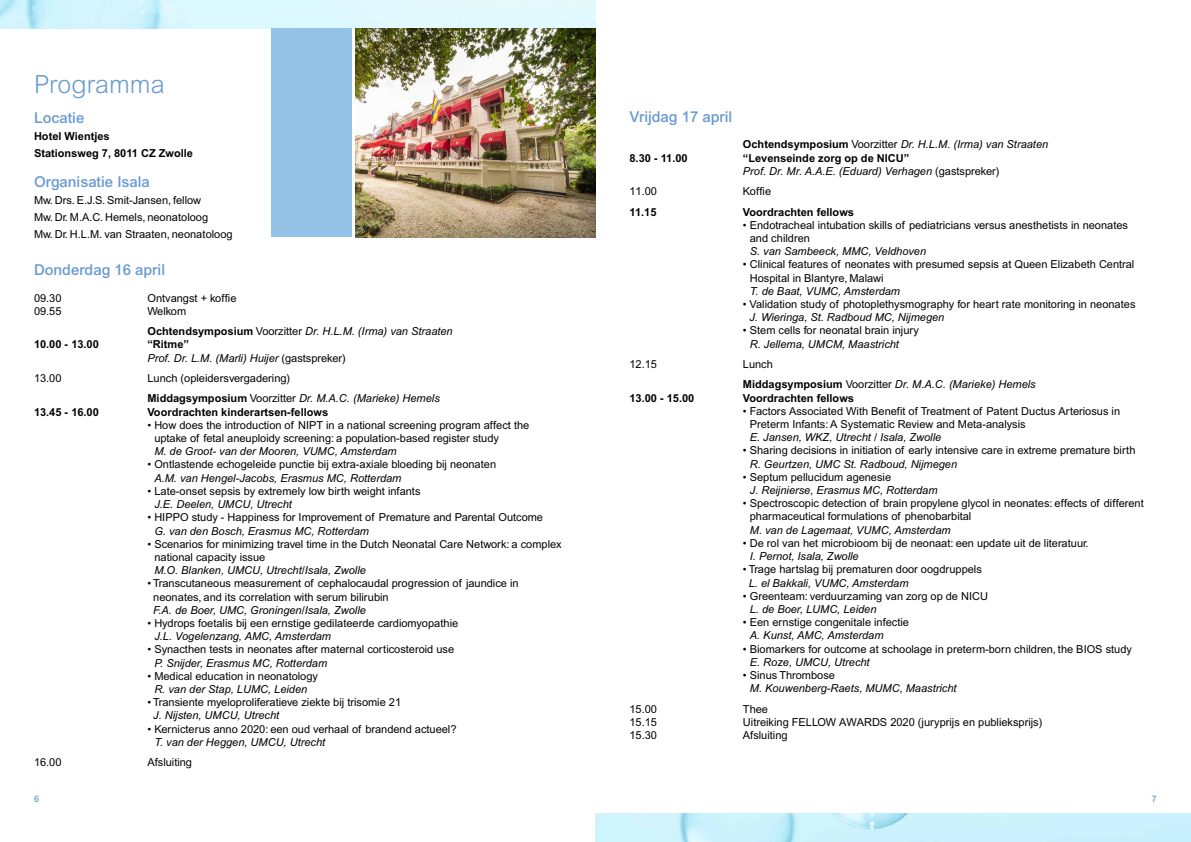
<style>
.page{position:relative;width:1191px;height:842px;background:#fff}
.page>*{position:absolute;margin:0;border:0;box-sizing:border-box;transform-origin:0 0}
.t1{font:300 25px "Arial MT Std";color:#699ad2}
.t2{font:500 15px "Arial MT Std";color:#699ad2}
.t3{font:11px/13.2px "Arial";color:#000}
.t4{font:italic 11px/13.2px "Arial MT Std";color:#000}
.t5{font:700 11px/17px "Arial MT Std";color:#000}
.t6{font:500 9px "Arial MT Std";color:#699ad2}
.s1{font-weight:700;font-style:normal}
.s2{font-family:"Arial";font-style:normal}
</style>
<div class="page">
<img style="left:595px;top:814px;width:596px;height:28px">
<img style="left:0;top:0;width:595px;height:28px">
<img style="left:355px;top:28px;width:240px;height:209px">
<div style="left:271px;top:28px;width:81px;height:209px;background:#94c3e7"></div>
<h1 class="t1" style="left:34px;top:70px;width:132px">Programma</h1>
<h2 class="t2" style="left:34px;top:109px;width:52px">Locatie</h2>
<p class="t5" style="left:34px;top:127px;width:160px">Hotel Wientjes<br>Stationsweg 7, 8011 CZ Zwolle</p>
<h2 class="t2" style="left:34px;top:173px;width:117px">Organisatie Isala</h2>
<p class="t3" style="left:34px;top:191px;width:200px;line-height:17px">Mw. Drs. E.J.S. Smit-Jansen, fellow<br>Mw. Dr. M.A.C. Hemels, neonatoloog<br>Mw. Dr. H.L.M. van Straaten, neonatoloog</p>
<h2 class="t2" style="left:34px;top:261px;width:133px">Donderdag 16 april</h2>
<p class="t3" style="left:34px;top:291px;width:29px">09.30</p>
<p class="t3" style="left:147px;top:291px;width:90px">Ontvangst + koffie</p>
<p class="t3" style="left:34px;top:305px;width:29px">09.55</p>
<p class="t3" style="left:147px;top:305px;width:40px">Welkom</p>
<p class="t4" style="left:147px;top:325px;width:307px"><span class="s1">Ochtendsymposium</span> <span class="s2">Voorzitter</span> Dr. H.L.M. (Irma) van Straaten</p>
<p class="t5" style="left:34px;top:336px;width:66px">10.00 - 13.00</p>
<p class="t4" style="left:147px;top:338px;width:200px"><span class="s1">“Ritme”<br></span>Prof. Dr. L.M. (Marli) Huijer <span class="s2">(gastspreker)</span></p>
<p class="t3" style="left:34px;top:372px;width:29px">13.00</p>
<p class="t3" style="left:147px;top:372px;width:144px">Lunch (opleidersvergadering)</p>
<p class="t4" style="left:147px;top:392px;width:294px"><span class="s1">Middagsymposium</span> <span class="s2">Voorzitter</span> Dr. M.A.C. (Marieke) Hemels</p>
<p class="t5" style="left:34px;top:403px;width:66px">13.45 - 16.00</p>
<p class="t5" style="left:147px;top:403px;width:182px">Voordrachten kinderartsen-fellows</p>
<p class="t3" style="left:154px;top:419px;width:376px;text-indent:-7px">• How does the introduction of NIPT in a national screening program affect the uptake of fetal aneuploidy screening: a population-based register study</p>
<p class="t4" style="left:154px;top:445px;width:244px">M. de Groot- van der Mooren, VUMC, Amsterdam</p>
<p class="t3" style="left:147px;top:458px;width:350px">• Ontlastende echogeleide punctie bij extra-axiale bloeding bij neonaten</p>
<p class="t4" style="left:154px;top:471px;width:248px">A.M. van Hengel-Jacobs, Erasmus MC, Rotterdam</p>
<p class="t3" style="left:147px;top:485px;width:274px">• Late-onset sepsis by extremely low birth weight infants</p>
<p class="t4" style="left:154px;top:497px;width:139px">J.E. Deelen, UMCU, Utrecht</p>
<p class="t3" style="left:147px;top:511px;width:397px">• HIPPO study - Happiness for Improvement of Premature and Parental Outcome</p>
<p class="t4" style="left:154px;top:524px;width:216px">G. van den Bosch, Erasmus MC, Rotterdam</p>
<p class="t3" style="left:154px;top:537px;width:408px;text-indent:-7px">• Scenarios for minimizing travel time in the Dutch Neonatal Care Network: a complex national capacity issue</p>
<p class="t4" style="left:154px;top:563px;width:213px">M.O. Blanken, UMCU, Utrecht/Isala, Zwolle</p>
<p class="t3" style="left:153px;top:577px;width:367px;text-indent:-6px">• Transcutaneous measurement of cephalocaudal progression of jaundice in neonates, and its correlation with serum bilirubin</p>
<p class="t4" style="left:153px;top:603px;width:214px">F.A. de Boer, UMC, Groningen/Isala, Zwolle</p>
<p class="t3" style="left:147px;top:617px;width:312px">• Hydrops foetalis bij een ernstige gedilateerde cardiomyopathie</p>
<p class="t4" style="left:154px;top:629px;width:178px">J.L. Vogelenzang, AMC, Amsterdam</p>
<p class="t3" style="left:147px;top:643px;width:308px">• Synacthen tests in neonates after maternal corticosteroid use</p>
<p class="t4" style="left:154px;top:656px;width:174px">P. Snijder, Erasmus MC, Rotterdam</p>
<p class="t3" style="left:147px;top:669px;width:172px">• Medical education in neonatology</p>
<p class="t4" style="left:154px;top:682px;width:154px">R. van der Stap, LUMC, Leiden</p>
<p class="t3" style="left:147px;top:696px;width:255px">• Transiente myeloproliferatieve ziekte bij trisomie 21</p>
<p class="t4" style="left:153px;top:709px;width:127px">J. Nijsten, UMCU, Utrecht</p>
<p class="t3" style="left:147px;top:722px;width:310px">• Kernicterus anno 2020: een oud verhaal of brandend actueel?</p>
<p class="t4" style="left:154px;top:735px;width:172px">T. van der Heggen, UMCU, Utrecht</p>
<p class="t3" style="left:34px;top:756px;width:29px">16.00</p>
<p class="t3" style="left:147px;top:756px;width:46px">Afsluiting</p>
<h2 class="t2" style="left:629px;top:108px;width:104px">Vrijdag 17 april</h2>
<p class="t4" style="left:743px;top:138px;width:307px"><span class="s1">Ochtendsymposium</span> <span class="s2">Voorzitter</span> Dr. H.L.M. (Irma) van Straaten</p>
<p class="t5" style="left:629px;top:149px;width:60px">8.30 - 11.00</p>
<p class="t4" style="left:743px;top:151px;width:258px"><span class="s1">“Levenseinde zorg op de NICU”<br></span>Prof. Dr. Mr. A.A.E. (Eduard) Verhagen <span class="s2">(gastspreker)</span></p>
<p class="t3" style="left:629px;top:185px;width:29px">11.00</p>
<p class="t3" style="left:743px;top:185px;width:30px">Koffie</p>
<p class="t5" style="left:629px;top:203px;width:28px">11.15</p>
<p class="t5" style="left:743px;top:203px;width:113px">Voordrachten fellows</p>
<p class="t3" style="left:750px;top:219px;width:380px;text-indent:-7px">• Endotracheal intubation skills of pediatricians versus anesthetists in neonates and children</p>
<p class="t4" style="left:750px;top:245px;width:178px">S. van Sambeeck, MMC, Veldhoven</p>
<p class="t3" style="left:750px;top:258px;width:386px;text-indent:-7px">• Clinical features of neonates with presumed sepsis at Queen Elizabeth Central<br>Hospital in Blantyre, Malawi</p>
<p class="t4" style="left:750px;top:284px;width:152px">T. de Baat, VUMC, Amsterdam</p>
<p class="t3" style="left:743px;top:298px;width:394px">• Validation study of photoplethysmography for heart rate monitoring in neonates</p>
<p class="t4" style="left:749px;top:311px;width:196px">J. Wieringa, St. Radboud MC, Nijmegen</p>
<p class="t3" style="left:743px;top:324px;width:178px">• Stem cells for neonatal brain injury</p>
<p class="t4" style="left:750px;top:337px;width:151px">R. Jellema, UMCM, Maastricht</p>
<p class="t3" style="left:629px;top:358px;width:29px">12.15</p>
<p class="t3" style="left:743px;top:358px;width:32px">Lunch</p>
<p class="t4" style="left:743px;top:378px;width:294px"><span class="s1">Middagsymposium</span> <span class="s2">Voorzitter</span> Dr. M.A.C. (Marieke) Hemels</p>
<p class="t5" style="left:629px;top:389px;width:66px">13.00 - 15.00</p>
<p class="t5" style="left:743px;top:389px;width:113px">Voordrachten fellows</p>
<p class="t3" style="left:750px;top:405px;width:372px;text-indent:-7px">• Factors Associated With Benefit of Treatment of Patent Ductus Arteriosus in<br>Preterm Infants: A Systematic Review and Meta-analysis</p>
<p class="t4" style="left:750px;top:431px;width:193px">E. Jansen, WKZ, Utrecht / Isala, Zwolle</p>
<p class="t3" style="left:743px;top:444px;width:394px">• Sharing decisions in initiation of early intensive care in extreme premature birth</p>
<p class="t4" style="left:750px;top:457px;width:209px">R. Geurtzen, UMC St. Radboud, Nijmegen</p>
<p class="t3" style="left:743px;top:471px;width:150px">• Septum pellucidum agenesie</p>
<p class="t4" style="left:750px;top:483px;width:189px">J. Reijnierse, Erasmus MC, Rotterdam</p>
<p class="t3" style="left:750px;top:497px;width:395px;text-indent:-7px">• Spectroscopic detection of brain propylene glycol in neonates: effects of different pharmaceutical formulations of phenobarbital</p>
<p class="t4" style="left:750px;top:523px;width:202px">M. van de Lagemaat, VUMC, Amsterdam</p>
<p class="t3" style="left:743px;top:537px;width:347px">• De rol van het microbioom bij de neonaat: een update uit de literatuur.</p>
<p class="t4" style="left:750px;top:549px;width:110px">I. Pernot, Isala, Zwolle</p>
<p class="t3" style="left:743px;top:563px;width:240px">• Trage hartslag bij prematuren door oogdruppels</p>
<p class="t4" style="left:748px;top:576px;width:161px">L. el Bakkali, VUMC, Amsterdam</p>
<p class="t3" style="left:743px;top:589px;width:246px">• Greenteam: verduurzaming van zorg op de NICU</p>
<p class="t4" style="left:750px;top:602px;width:128px">L. de Boer, LUMC, Leiden</p>
<p class="t3" style="left:743px;top:616px;width:167px">• Een ernstige congenitale infectie</p>
<p class="t4" style="left:750px;top:629px;width:135px">A. Kunst, AMC, Amsterdam</p>
<p class="t3" style="left:743px;top:642px;width:390px">• Biomarkers for outcome at schoolage in preterm-born children, the BIOS study</p>
<p class="t4" style="left:750px;top:655px;width:121px">E. Roze, UMCU, Utrecht</p>
<p class="t3" style="left:743px;top:669px;width:94px">• Sinus Thrombose</p>
<p class="t4" style="left:750px;top:681px;width:208px">M. Kouwenberg-Raets, MUMC, Maastricht</p>
<p class="t3" style="left:629px;top:702px;width:29px">15.00</p>
<p class="t3" style="left:743px;top:702px;width:27px">Thee</p>
<p class="t3" style="left:629px;top:715px;width:29px">15.15</p>
<p class="t3" style="left:743px;top:715px;width:301px">Uitreiking FELLOW AWARDS 2020 (juryprijs en publieksprijs)</p>
<p class="t3" style="left:629px;top:729px;width:29px">15.30</p>
<p class="t3" style="left:743px;top:729px;width:46px">Afsluiting</p>
<p class="t6" style="left:34px;top:794px;width:6px">6</p>
<p class="t6" style="left:1152px;top:794px;width:6px">7</p>
</div>
